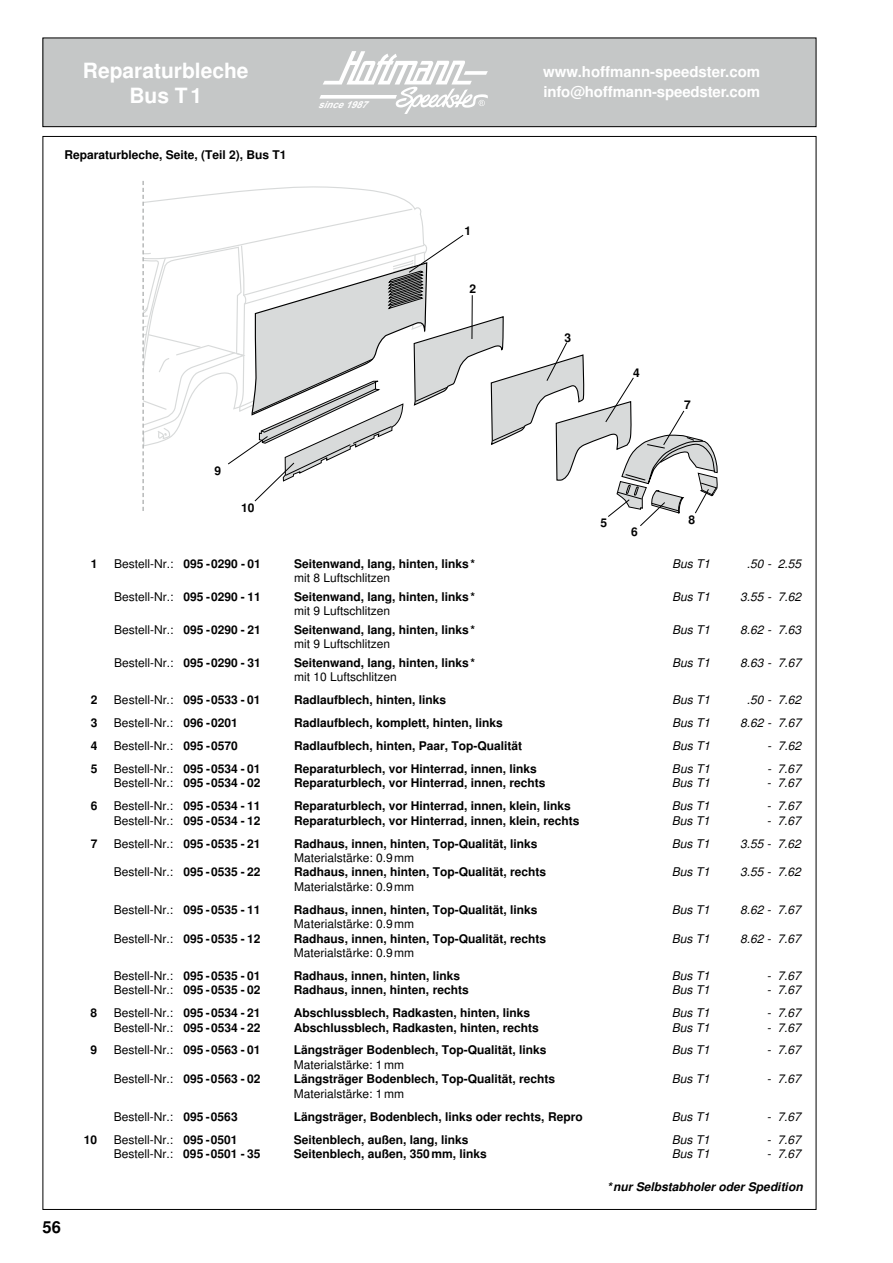
<style>
.page{position:relative;width:893px;height:1263px;background:#fff}
.page>*{position:absolute;margin:0;border:0;box-sizing:border-box;transform-origin:0 0}
.t1{font:700 21px/25.2px "Helvetica";color:#fff;text-align:center}
.t2{font:700 16.5px "Helvetica";color:#000}
.t3{font:700 15px/20.1px "Helvetica";letter-spacing:-.01em;color:#fff}
.t4{font:700 12px "Helvetica";color:#000}
.t5{font:12px "Helvetica";color:#000}
.t6{font:italic 12px "Helvetica";color:#000}
.t7{font:italic 700 12px "Helvetica";color:#000}
.t8{font:italic 700 9.6px "Arial";color:#fff}
.s1{font-weight:700}
</style>
<div class="page">
<div style="left:43px;top:38px;width:773px;height:89px;background:#c5c7c7"></div>
<div style="left:43px;top:38px;width:773px;height:89px;border:1px solid #000"></div>
<svg style="left:319px;top:51px;width:169px;height:62px"></svg>
<svg style="left:142px;top:181px;width:576px;height:345px"></svg>
<h1 class="t1" style="left:83px;top:58px;width:167px">Reparaturbleche<br>Bus T1</h1>
<p class="t4" style="left:65px;top:147px;width:224px">Reparaturbleche, Seite, (Teil 2), Bus T1</p>
<p class="t8" style="left:318px;top:97px;width:56px">since1987</p>
<p class="t4" style="left:215px;top:463px;width:8px">9</p>
<p class="t4" style="left:241px;top:501px;width:15px">10</p>
<p class="t4" style="left:464px;top:223px;width:8px">1</p>
<p class="t4" style="left:469px;top:282px;width:8px">2</p>
<p class="t3" style="left:543px;top:62px;width:218px">www.hoffmann-speedster.com info@hoffmann-speedster.com</p>
<p class="t4" style="left:564px;top:330px;width:8px">3</p>
<p class="t4" style="left:633px;top:366px;width:8px">4</p>
<p class="t4" style="left:601px;top:516px;width:8px">5</p>
<p class="t4" style="left:631px;top:524px;width:8px">6</p>
<p class="t4" style="left:684px;top:398px;width:8px">7</p>
<p class="t4" style="left:688px;top:513px;width:8px">8</p>
<h2 class="t2" style="left:43px;top:1217px;width:20px">56</h2>
<p class="t4" style="left:91px;top:556px;width:8px">1</p>
<p class="t5" style="left:114px;top:556px;width:148px">Bestell-Nr.: <span class="s1">095 -0290 - 01</span></p>
<p class="t4" style="left:294px;top:556px;width:182px">Seitenwand, lang, hinten, links*</p>
<p class="t6" style="left:672px;top:556px;width:40px">Bus T1</p>
<p class="t6" style="left:747px;top:556px;width:56px">.50 - 2.55</p>
<p class="t5" style="left:294px;top:571px;width:98px">mit 8 Luftschlitzen</p>
<p class="t5" style="left:114px;top:589px;width:148px">Bestell-Nr.: <span class="s1">095 -0290 - 11</span></p>
<p class="t4" style="left:294px;top:589px;width:182px">Seitenwand, lang, hinten, links*</p>
<p class="t6" style="left:672px;top:589px;width:40px">Bus T1</p>
<p class="t6" style="left:740px;top:589px;width:62px">3.55 - 7.62</p>
<p class="t5" style="left:294px;top:604px;width:98px">mit 9 Luftschlitzen</p>
<p class="t5" style="left:114px;top:622px;width:148px">Bestell-Nr.: <span class="s1">095 -0290 - 21</span></p>
<p class="t4" style="left:294px;top:622px;width:182px">Seitenwand, lang, hinten, links*</p>
<p class="t6" style="left:672px;top:622px;width:40px">Bus T1</p>
<p class="t6" style="left:740px;top:622px;width:62px">8.62 - 7.63</p>
<p class="t5" style="left:294px;top:637px;width:98px">mit 9 Luftschlitzen</p>
<p class="t5" style="left:114px;top:656px;width:148px">Bestell-Nr.: <span class="s1">095 -0290 - 31</span></p>
<p class="t4" style="left:294px;top:656px;width:182px">Seitenwand, lang, hinten, links*</p>
<p class="t6" style="left:672px;top:656px;width:40px">Bus T1</p>
<p class="t6" style="left:740px;top:656px;width:62px">8.63 - 7.67</p>
<p class="t5" style="left:294px;top:670px;width:104px">mit 10 Luftschlitzen</p>
<p class="t4" style="left:91px;top:693px;width:8px">2</p>
<p class="t5" style="left:114px;top:693px;width:148px">Bestell-Nr.: <span class="s1">095 -0533 - 01</span></p>
<p class="t4" style="left:294px;top:693px;width:154px">Radlaufblech, hinten, links</p>
<p class="t6" style="left:672px;top:693px;width:40px">Bus T1</p>
<p class="t6" style="left:747px;top:693px;width:56px">.50 - 7.62</p>
<p class="t4" style="left:91px;top:716px;width:8px">3</p>
<p class="t5" style="left:114px;top:716px;width:125px">Bestell-Nr.: <span class="s1">096 -0201</span></p>
<p class="t4" style="left:294px;top:716px;width:210px">Radlaufblech, komplett, hinten, links</p>
<p class="t6" style="left:672px;top:716px;width:40px">Bus T1</p>
<p class="t6" style="left:740px;top:716px;width:62px">8.62 - 7.67</p>
<p class="t4" style="left:91px;top:739px;width:8px">4</p>
<p class="t5" style="left:114px;top:739px;width:125px">Bestell-Nr.: <span class="s1">095 -0570</span></p>
<p class="t4" style="left:294px;top:739px;width:230px">Radlaufblech, hinten, Paar, Top-Qualität</p>
<p class="t6" style="left:672px;top:739px;width:40px">Bus T1</p>
<p class="t6" style="left:767px;top:739px;width:35px">- 7.62</p>
<p class="t4" style="left:91px;top:762px;width:8px">5</p>
<p class="t5" style="left:114px;top:762px;width:148px">Bestell-Nr.: <span class="s1">095 -0534 - 01</span></p>
<p class="t4" style="left:294px;top:762px;width:244px">Reparaturblech, vor Hinterrad, innen, links</p>
<p class="t6" style="left:672px;top:762px;width:40px">Bus T1</p>
<p class="t6" style="left:767px;top:762px;width:35px">- 7.67</p>
<p class="t5" style="left:114px;top:776px;width:148px">Bestell-Nr.: <span class="s1">095 -0534 - 02</span></p>
<p class="t4" style="left:294px;top:776px;width:253px">Reparaturblech, vor Hinterrad, innen, rechts</p>
<p class="t6" style="left:672px;top:776px;width:40px">Bus T1</p>
<p class="t6" style="left:767px;top:776px;width:35px">- 7.67</p>
<p class="t4" style="left:91px;top:799px;width:8px">6</p>
<p class="t5" style="left:114px;top:799px;width:148px">Bestell-Nr.: <span class="s1">095 -0534 - 11</span></p>
<p class="t4" style="left:294px;top:799px;width:278px">Reparaturblech, vor Hinterrad, innen, klein, links</p>
<p class="t6" style="left:672px;top:799px;width:40px">Bus T1</p>
<p class="t6" style="left:767px;top:799px;width:35px">- 7.67</p>
<p class="t5" style="left:114px;top:813px;width:148px">Bestell-Nr.: <span class="s1">095 -0534 - 12</span></p>
<p class="t4" style="left:294px;top:813px;width:287px">Reparaturblech, vor Hinterrad, innen, klein, rechts</p>
<p class="t6" style="left:672px;top:813px;width:40px">Bus T1</p>
<p class="t6" style="left:767px;top:813px;width:35px">- 7.67</p>
<p class="t4" style="left:91px;top:836px;width:8px">7</p>
<p class="t5" style="left:114px;top:836px;width:148px">Bestell-Nr.: <span class="s1">095 -0535 - 21</span></p>
<p class="t4" style="left:294px;top:836px;width:245px">Radhaus, innen, hinten, Top-Qualität, links</p>
<p class="t6" style="left:672px;top:836px;width:40px">Bus T1</p>
<p class="t6" style="left:740px;top:836px;width:62px">3.55 - 7.62</p>
<p class="t5" style="left:294px;top:851px;width:122px">Materialstärke: 0.9mm</p>
<p class="t5" style="left:114px;top:865px;width:148px">Bestell-Nr.: <span class="s1">095 -0535 - 22</span></p>
<p class="t4" style="left:294px;top:865px;width:254px">Radhaus, innen, hinten, Top-Qualität, rechts</p>
<p class="t6" style="left:672px;top:865px;width:40px">Bus T1</p>
<p class="t6" style="left:740px;top:865px;width:62px">3.55 - 7.62</p>
<p class="t5" style="left:294px;top:879px;width:122px">Materialstärke: 0.9mm</p>
<p class="t5" style="left:114px;top:902px;width:148px">Bestell-Nr.: <span class="s1">095 -0535 - 11</span></p>
<p class="t4" style="left:294px;top:902px;width:245px">Radhaus, innen, hinten, Top-Qualität, links</p>
<p class="t6" style="left:672px;top:902px;width:40px">Bus T1</p>
<p class="t6" style="left:740px;top:902px;width:62px">8.62 - 7.67</p>
<p class="t5" style="left:294px;top:917px;width:122px">Materialstärke: 0.9mm</p>
<p class="t5" style="left:114px;top:931px;width:148px">Bestell-Nr.: <span class="s1">095 -0535 - 12</span></p>
<p class="t4" style="left:294px;top:931px;width:254px">Radhaus, innen, hinten, Top-Qualität, rechts</p>
<p class="t6" style="left:672px;top:931px;width:40px">Bus T1</p>
<p class="t6" style="left:740px;top:931px;width:62px">8.62 - 7.67</p>
<p class="t5" style="left:294px;top:945px;width:122px">Materialstärke: 0.9mm</p>
<p class="t5" style="left:114px;top:968px;width:148px">Bestell-Nr.: <span class="s1">095 -0535 - 01</span></p>
<p class="t4" style="left:294px;top:968px;width:168px">Radhaus, innen, hinten, links</p>
<p class="t6" style="left:672px;top:968px;width:40px">Bus T1</p>
<p class="t6" style="left:767px;top:968px;width:35px">- 7.67</p>
<p class="t5" style="left:114px;top:983px;width:148px">Bestell-Nr.: <span class="s1">095 -0535 - 02</span></p>
<p class="t4" style="left:294px;top:983px;width:176px">Radhaus, innen, hinten, rechts</p>
<p class="t6" style="left:672px;top:983px;width:40px">Bus T1</p>
<p class="t6" style="left:767px;top:983px;width:35px">- 7.67</p>
<p class="t4" style="left:91px;top:1006px;width:8px">8</p>
<p class="t5" style="left:114px;top:1006px;width:148px">Bestell-Nr.: <span class="s1">095 -0534 - 21</span></p>
<p class="t4" style="left:294px;top:1006px;width:238px">Abschlussblech, Radkasten, hinten, links</p>
<p class="t6" style="left:672px;top:1006px;width:40px">Bus T1</p>
<p class="t6" style="left:767px;top:1006px;width:35px">- 7.67</p>
<p class="t5" style="left:114px;top:1020px;width:148px">Bestell-Nr.: <span class="s1">095 -0534 - 22</span></p>
<p class="t4" style="left:294px;top:1020px;width:246px">Abschlussblech, Radkasten, hinten, rechts</p>
<p class="t6" style="left:672px;top:1020px;width:40px">Bus T1</p>
<p class="t6" style="left:767px;top:1020px;width:35px">- 7.67</p>
<p class="t4" style="left:91px;top:1043px;width:8px">9</p>
<p class="t5" style="left:114px;top:1043px;width:148px">Bestell-Nr.: <span class="s1">095 -0563 - 01</span></p>
<p class="t4" style="left:294px;top:1043px;width:254px">Längsträger Bodenblech, Top-Qualität, links</p>
<p class="t6" style="left:672px;top:1043px;width:40px">Bus T1</p>
<p class="t6" style="left:767px;top:1043px;width:35px">- 7.67</p>
<p class="t5" style="left:294px;top:1057px;width:112px">Materialstärke: 1mm</p>
<p class="t5" style="left:114px;top:1072px;width:148px">Bestell-Nr.: <span class="s1">095 -0563 - 02</span></p>
<p class="t4" style="left:294px;top:1072px;width:263px">Längsträger Bodenblech, Top-Qualität, rechts</p>
<p class="t6" style="left:672px;top:1072px;width:40px">Bus T1</p>
<p class="t6" style="left:767px;top:1072px;width:35px">- 7.67</p>
<p class="t5" style="left:294px;top:1086px;width:112px">Materialstärke: 1mm</p>
<p class="t5" style="left:114px;top:1109px;width:125px">Bestell-Nr.: <span class="s1">095 -0563</span></p>
<p class="t4" style="left:294px;top:1109px;width:290px">Längsträger, Bodenblech, links oder rechts, Repro</p>
<p class="t6" style="left:672px;top:1109px;width:40px">Bus T1</p>
<p class="t6" style="left:767px;top:1109px;width:35px">- 7.67</p>
<p class="t4" style="left:84px;top:1132px;width:15px">10</p>
<p class="t5" style="left:114px;top:1132px;width:125px">Bestell-Nr.: <span class="s1">095 -0501</span></p>
<p class="t4" style="left:294px;top:1132px;width:176px">Seitenblech, außen, lang, links</p>
<p class="t6" style="left:672px;top:1132px;width:40px">Bus T1</p>
<p class="t6" style="left:767px;top:1132px;width:35px">- 7.67</p>
<p class="t5" style="left:114px;top:1146px;width:148px">Bestell-Nr.: <span class="s1">095 -0501 - 35</span></p>
<p class="t4" style="left:294px;top:1146px;width:194px">Seitenblech, außen, 350mm, links</p>
<p class="t6" style="left:672px;top:1146px;width:40px">Bus T1</p>
<p class="t6" style="left:767px;top:1146px;width:35px">- 7.67</p>
<p class="t7" style="left:607px;top:1179px;width:197px">*nur Selbstabholer oder Spedition</p>
</div>
